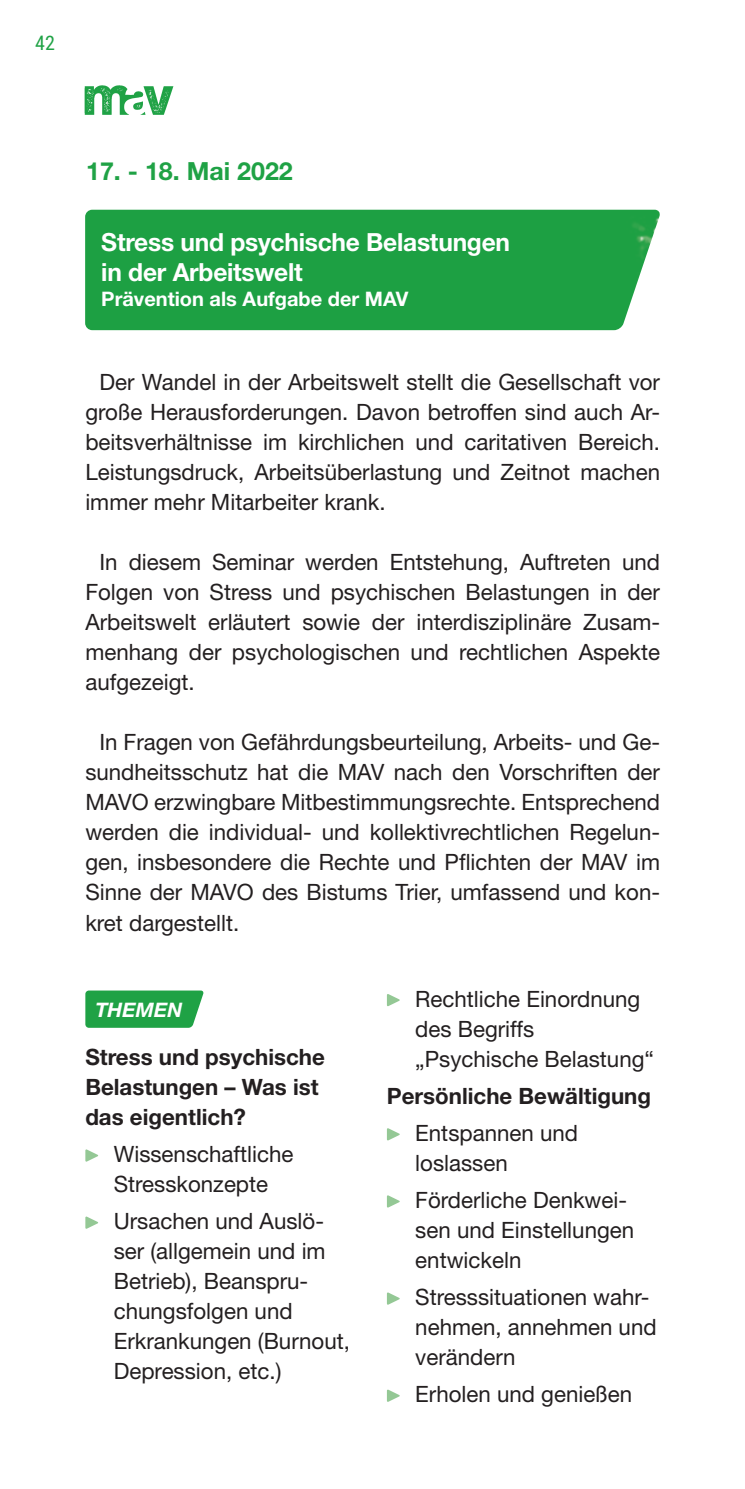
<style>
.page{position:relative;width:745px;height:1489px;background:#fff}
.page>*{position:absolute;margin:0;border:0;box-sizing:border-box;transform-origin:0 0}
.t1{font:700 25px/30px "Helvetica Neue LT Std";letter-spacing:-.01em;color:#fff}
.t2{font:700 25px "Helvetica Neue LT Std";color:#1fa245}
.t3{font:22.5px/30px "Helvetica Neue LT Std";color:#231f20}
.t4{font:700 22.5px/30px "Helvetica Neue LT Std";color:#231f20}
.t5{font:700 20px "Helvetica Neue LT Std";color:#fff}
.t6{font:italic 700 20px "Helvetica Neue CE";color:#fff}
.t7{font:20px "Roboto Condensed";color:#1fa245}
</style>
<div class="page">
<div style="left:85px;top:210px;width:575px;height:120px;background:#1da043"></div>
<svg style="left:85px;top:990px;width:119px;height:37px;background:#2da851"></svg>
<svg style="left:85px;top:1149px;width:13px;height:12px"></svg>
<svg style="left:85px;top:1216px;width:13px;height:12px"></svg>
<svg style="left:387px;top:994px;width:13px;height:12px"></svg>
<svg style="left:387px;top:1128px;width:13px;height:12px"></svg>
<svg style="left:387px;top:1195px;width:13px;height:12px"></svg>
<svg style="left:387px;top:1292px;width:13px;height:12px"></svg>
<svg style="left:387px;top:1389px;width:13px;height:12px"></svg>
<img style="left:85px;top:85px;width:88px;height:30px">
<p class="t7" style="left:35px;top:29px;width:21px">42</p>
<p class="t2" style="left:86px;top:156px;width:208px">17. - 18. Mai 2022</p>
<p class="t1" style="left:101px;top:227px;width:410px">Stress und psychische Belastungen in der Arbeitswelt</p>
<p class="t5" style="left:101px;top:287px;width:308px">Prävention als Aufgabe der MAV</p>
<p class="t3" style="left:85px;top:367px;width:576px;text-align:justify;text-indent:14px">Der Wandel in der Arbeitswelt stellt die Gesellschaft vor große Herausforderungen. Davon betroffen sind auch Ar&shy;beitsverhältnisse im kirchlichen und caritativen Bereich.<br>Leistungsdruck, Arbeitsüberlastung und Zeitnot machen immer mehr Mitarbeiter krank.</p>
<p class="t3" style="left:85px;top:547px;width:576px;text-align:justify;text-indent:14px">In diesem Seminar werden Entstehung, Auftreten und Folgen von Stress und psychischen Belastungen in der Arbeitswelt erläutert sowie der interdisziplinäre Zusam&shy;menhang der psychologischen und rechtlichen Aspekte aufgezeigt.</p>
<p class="t3" style="left:85px;top:727px;width:576px;text-align:justify;text-indent:14px">In Fragen von Gefährdungsbeurteilung, Arbeits- und Ge&shy;sundheitsschutz hat die MAV nach den Vorschriften der MAVO erzwingbare Mitbestimmungsrechte. Entsprechend werden die individual- und kollektivrechtlichen Regelun&shy;gen, insbesondere die Rechte und Pflichten der MAV im Sinne der MAVO des Bistums Trier, umfassend und kon&shy;kret dargestellt.</p>
<p class="t6" style="left:95px;top:997px;width:88px">THEMEN</p>
<p class="t4" style="left:85px;top:1041px;width:241px">Stress und psychische<br>Belastungen – Was ist das eigentlich?</p>
<p class="t3" style="left:114px;top:1138px;width:181px">Wissenschaftliche<br>Stresskonzepte</p>
<p class="t3" style="left:114px;top:1205px;width:238px">Ursachen und Auslö&shy;ser (allgemein und im<br>Betrieb), Beanspru&shy;chungsfolgen und<br>Erkrankungen (Burnout,<br>Depression, etc.)</p>
<p class="t3" style="left:415px;top:983px;width:240px">Rechtliche Einordnung des Begriffs „Psychische Belastung“</p>
<p class="t4" style="left:386px;top:1080px;width:265px">Persönliche Bewältigung</p>
<p class="t3" style="left:415px;top:1117px;width:164px">Entspannen und loslassen</p>
<p class="t3" style="left:415px;top:1184px;width:220px">Förderliche Denkwei&shy;sen und Einstellungen entwickeln</p>
<p class="t3" style="left:415px;top:1281px;width:243px">Stresssituationen wahr&shy;nehmen, annehmen und verändern</p>
<p class="t3" style="left:415px;top:1378px;width:218px">Erholen und genießen</p>
</div>
